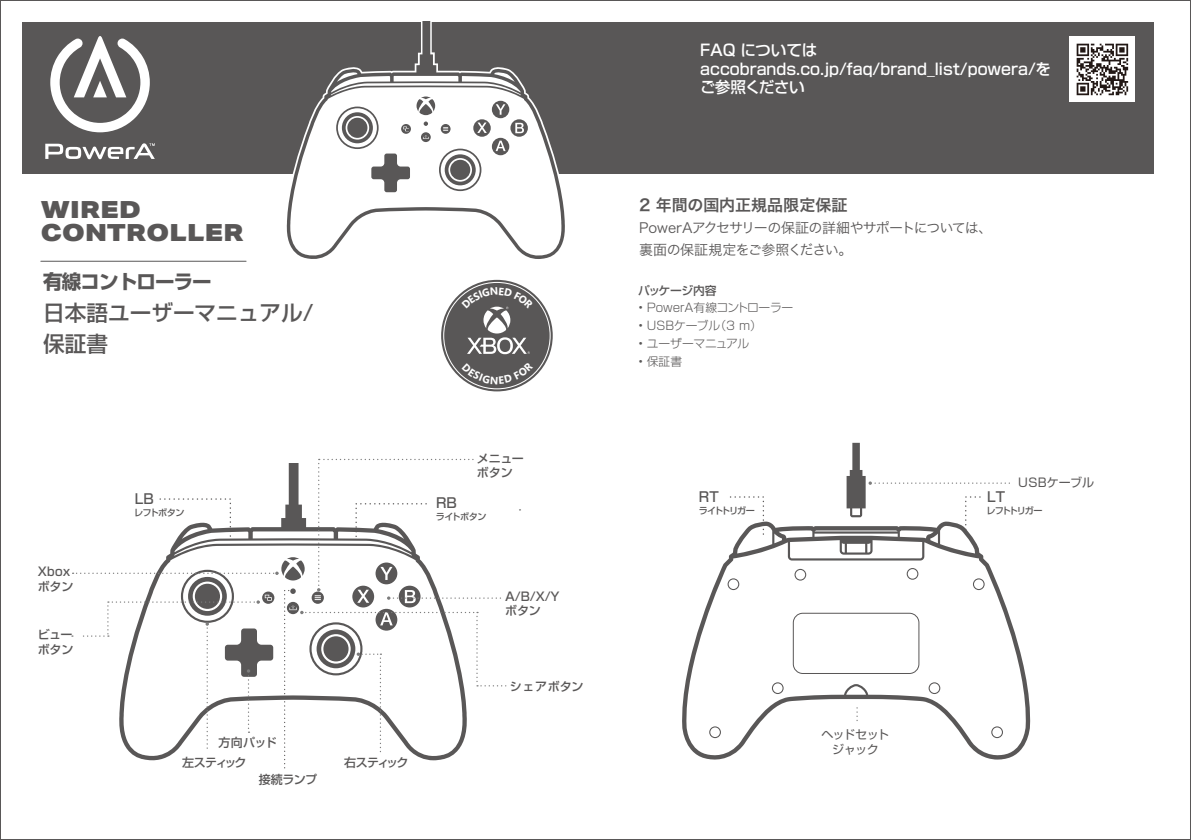
<style>
.page{position:relative;width:1191px;height:840px;background:#fff}
.page>*{position:absolute;margin:0;border:0;box-sizing:border-box;transform-origin:0 0}
.t1{font:900 23.6px/23.6px "Aktiv Grotesk Ex";letter-spacing:.01em;color:#595757}
.t2{font:500 21.6px/30px "Shin Go Upr";color:#595757}
.t3{font:700 19.6px "Shin Go Upr";letter-spacing:-.045em;color:#595757}
.t4{font:16px "Hira Kaku Std W6";color:#595757}
.t5{font:500 15.8px/18.8px "Shin Go Upr";color:#fff}
.t6{font:14px/22px "Hira Kaku Std W3";letter-spacing:-.04em;color:#595757}
.t7{font:500 13.6px "Shin Go Upr";color:#595757}
.t8{font:500 12px/14.4px "Shin Go Upr";letter-spacing:-.01em;color:#595757}
.t9{font:12px/14.4px "Shin Go Upr";letter-spacing:-.035em;color:#595757;text-align:center}
.t10{font:12px "Shin Go Upr";letter-spacing:-.005em;color:#595757}
.t11{font:300 11.8px "Shin Go Upr";letter-spacing:-.01em;color:#595757}
.t12{font:500 11.8px "Shin Go Upr";letter-spacing:-.035em;color:#595757}
.t13{font:500 9px "Shin Go Upr";letter-spacing:-.125em;color:#595757}
.t14{font:500 9px "Shin Go Upr";letter-spacing:-.075em;color:#595757}
</style>
<div class="page">
<div style="left:22px;top:22px;width:1131px;height:151px;background:#595757"></div>
<svg style="left:45px;top:143px;width:110px;height:16px"></svg>
<svg style="left:50px;top:36px;width:100px;height:96px"></svg>
<div style="left:1069px;top:37px;width:66px;height:65px;background:#fff"></div>
<svg style="left:1076px;top:44px;width:52px;height:51px"></svg>
<hr style="left:41px;top:260px;width:205px;height:1px;background:#595757">
<svg style="left:285px;top:63px;width:282px;height:196px;fill:#fff"></svg>
<svg style="left:416px;top:22px;width:20px;height:52px"></svg>
<svg style="left:730px;top:496px;width:34px;height:25px"></svg>
<svg style="left:682px;top:521px;width:349px;height:239px"></svg>
<svg style="left:973px;top:578px;width:11px;height:11px"></svg>
<svg style="left:727px;top:578px;width:12px;height:11px"></svg>
<svg style="left:709px;top:726px;width:12px;height:11px"></svg>
<svg style="left:991px;top:726px;width:12px;height:11px"></svg>
<svg style="left:906px;top:567px;width:12px;height:12px"></svg>
<svg style="left:794px;top:568px;width:12px;height:12px"></svg>
<svg style="left:928px;top:682px;width:12px;height:11px"></svg>
<svg style="left:772px;top:682px;width:11px;height:11px"></svg>
<svg style="left:846px;top:442px;width:163px;height:93px"></svg>
<div style="left:793px;top:612px;width:126px;height:61px;border:1px solid #595757;border-radius:10px"></div>
<svg style="left:842px;top:682px;width:27px;height:16px"></svg>
<svg style="left:72px;top:458px;width:434px;height:310px"></svg>
<div style="left:441px;top:280px;width:112px;height:111px;background:#595757;border-radius:50%"></div>
<svg style="left:461px;top:287px;width:72px;height:67px"></svg>
<svg style="left:462px;top:374px;width:71px;height:10px"></svg>
<h1 class="t1" style="left:41px;top:197px;width:204px">WIRED<br>CONTROLLER</h1>
<h3 class="t3" style="left:43px;top:266px;width:170px">有線コントローラー</h3>
<h2 class="t2" style="left:43px;top:297px;width:272px">日本語ユーザーマニュアル/保証書</h2>
<p class="t8" style="left:38px;top:563px;width:37px">Xboxボタン</p>
<p class="t8" style="left:38px;top:626px;width:37px">ビューボタン</p>
<p class="t7" style="left:135px;top:487px;width:20px">LB</p>
<p class="t14" style="left:134px;top:504px;width:52px">レフトボタン</p>
<p class="t8" style="left:218px;top:734px;width:60px">方向パッド</p>
<p class="t8" style="left:182px;top:754px;width:66px">左スティック</p>
<p class="t8" style="left:344px;top:754px;width:66px">右スティック</p>
<p class="t8" style="left:259px;top:771px;width:60px">接続ランプ</p>
<p class="t8" style="left:477px;top:450px;width:48px">メニューボタン</p>
<p class="t7" style="left:436px;top:492px;width:22px">RB</p>
<p class="t14" style="left:436px;top:508px;width:52px">ライトボタン</p>
<p class="t8" style="left:505px;top:588px;width:56px">A/B/X/Yボタン</p>
<p class="t8" style="left:510px;top:678px;width:75px">シェアボタン</p>
<h3 class="t5" style="left:700px;top:39px;width:352px">FAQ についてはaccobrands.co.jp/faq/brand_list/powera/をご参照ください</h3>
<h3 class="t4" style="left:639px;top:192px;width:210px">2 年間の国内正規品限定保証</h3>
<p class="t6" style="left:639px;top:216px;width:355px">PowerAアクセサリーの保証の詳細やサポートについては、裏面の保証規定をご参照ください。</p>
<p class="t12" style="left:638px;top:280px;width:80px">パッケージ内容</p>
<p class="t11" style="left:638px;top:298px;width:156px">• PowerA有線コントローラー</p>
<p class="t11" style="left:638px;top:316px;width:125px">• USBケーブル（3 m）</p>
<p class="t11" style="left:638px;top:333px;width:113px">• ユーザーマニュアル</p>
<p class="t11" style="left:638px;top:351px;width:45px">• 保証書</p>
<p class="t10" style="left:1018px;top:472px;width:77px">USBケーブル</p>
<p class="t7" style="left:699px;top:485px;width:21px">RT</p>
<p class="t13" style="left:699px;top:502px;width:58px">ライトトリガー</p>
<p class="t9" style="left:821px;top:726px;width:69px">ヘッドセットジャック</p>
<p class="t7" style="left:987px;top:485px;width:19px">LT</p>
<p class="t13" style="left:986px;top:502px;width:58px">レフトトリガー</p>
</div>
